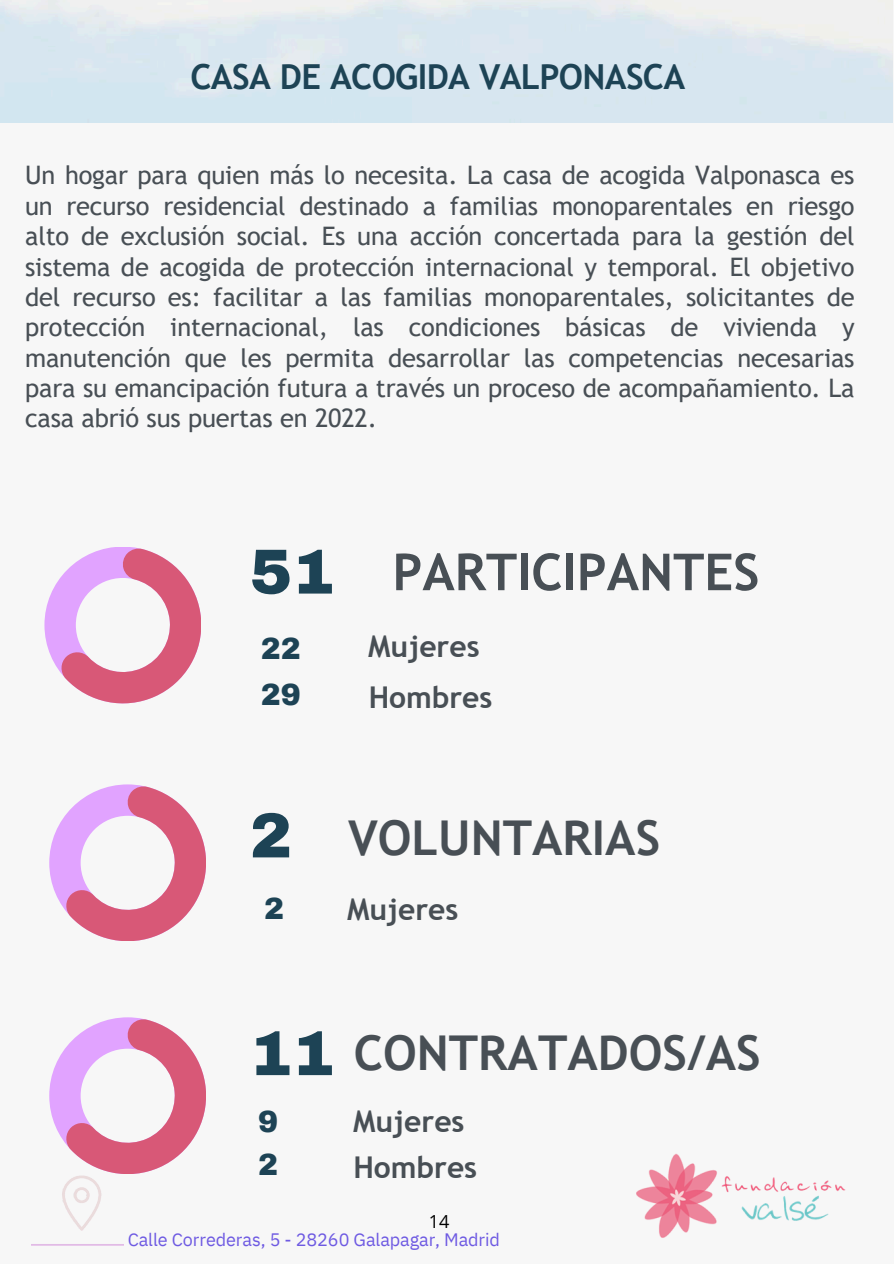
<style>
.page{position:relative;width:894px;height:1264px;background:#fff}
.page>*{position:absolute;margin:0;border:0;box-sizing:border-box;transform-origin:0 0}
.t1{font:900 63.6px "Archivo";color:#1d4355}
.t2{font:700 51px "Trebuchet MS";color:#484f55}
.t3{font:700 48px "Trebuchet MS";color:#484f55}
.t4{font:700 34.5px "Trebuchet MS";letter-spacing:-.02em;color:#1d4355}
.t5{font:700 30px "Trebuchet MS";color:#484f55}
.t6{font:900 30px "Archivo";color:#1d4355}
.t7{font:25.5px/30.3px "Trebuchet MS";letter-spacing:-.005em;color:#484f55;text-align:justify}
.t8{font:18px "IBM Plex Sans";letter-spacing:-.005em;color:#6e5ae2}
.t9{font:18px "Open Sans";color:#000}
</style>
<div class="page">
<div style="left:0;top:0;width:893px;height:1263px;background:#f7f7f7"></div>
<img style="left:636px;top:1153px;width:210px;height:85px">
<svg style="left:44px;top:547px;width:157px;height:156px"></svg>
<svg style="left:49px;top:784px;width:157px;height:157px"></svg>
<svg style="left:49px;top:1017px;width:157px;height:157px"></svg>
<img style="left:31px;top:1168px;width:93px;height:78px">
<h4 class="t4" style="left:190px;top:56px;width:496px">CASA DE ACOGIDA VALPONASCA</h4>
<p class="t7" style="left:25px;top:160px;width:830px">Un hogar para quien más lo necesita. La casa de acogida Valponasca es un recurso residencial destinado a familias monoparentales en riesgo alto de exclusión social. Es una acción concertada para la gestión del sistema de acogida de protección internacional y temporal. El objetivo del recurso es: facilitar a las familias monoparentales, solicitantes de protección internacional, las condiciones básicas de vivienda y manutención que les permita desarrollar las competencias necesarias para su emancipación futura a través un proceso de acompañamiento. La casa abrió sus puertas en 2022.</p>
<h5 class="t1" style="left:250px;top:537px;width:86px">51</h5>
<p class="t2" style="left:392px;top:542px;width:368px">PARTICIPANTES</p>
<h4 class="t6" style="left:261px;top:632px;width:42px">22</h4>
<h1 class="t6" style="left:261px;top:679px;width:42px">29</h1>
<p class="t5" style="left:368px;top:629px;width:113px">Mujeres</p>
<p class="t5" style="left:368px;top:680px;width:125px">Hombres</p>
<p class="t1" style="left:250px;top:801px;width:44px">2</p>
<h4 class="t3" style="left:348px;top:809px;width:313px">VOLUNTARIAS</h4>
<p class="t6" style="left:264px;top:892px;width:22px">2</p>
<h1 class="t5" style="left:347px;top:891px;width:113px">Mujeres</h1>
<p class="t1" style="left:250px;top:1019px;width:86px">11</p>
<h4 class="t3" style="left:353px;top:1025px;width:408px">CONTRATADOS/AS</h4>
<p class="t6" style="left:258px;top:1105px;width:22px">9</p>
<h4 class="t5" style="left:353px;top:1103px;width:113px">Mujeres</h4>
<p class="t6" style="left:258px;top:1148px;width:22px">2</p>
<p class="t5" style="left:353px;top:1149px;width:125px">Hombres</p>
<p class="t9" style="left:428px;top:1208px;width:22px">14</p>
<h1 class="t8" style="left:128px;top:1227px;width:374px">Calle Correderas, 5 - 28260 Galapagar, Madrid</h1>
</div>
